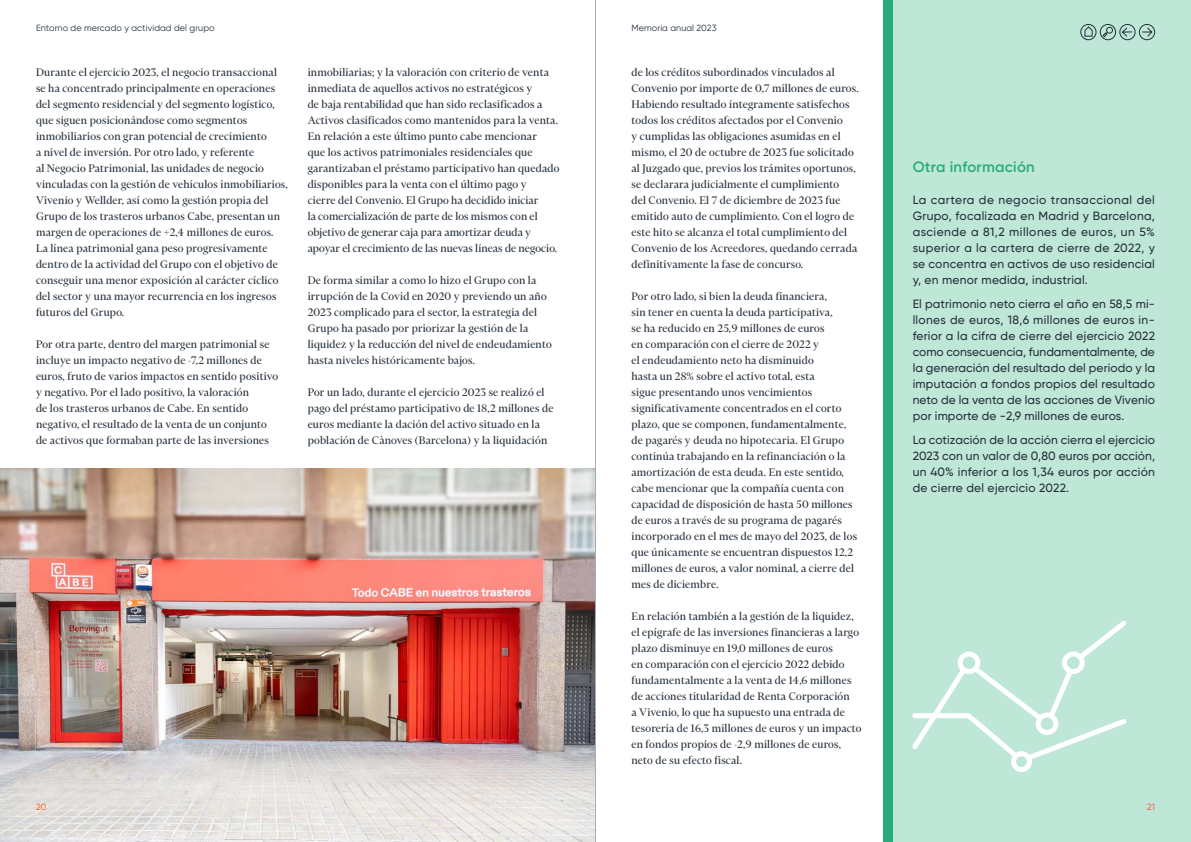
<style>
.page{position:relative;width:1191px;height:842px;background:#fff}
.page>*{position:absolute;margin:0;border:0;box-sizing:border-box;transform-origin:0 0}
.t1{font:600 15px "Gilroy";letter-spacing:.02em;color:#27ad7a}
.t2{font:12.5px/16px "Financier Display";letter-spacing:.02em;color:#26303b}
.t3{font:500 12px/16px "Gilroy";letter-spacing:.02em;color:#26303b;text-align:justify}
.t4{font:9px "Gilroy";letter-spacing:.01em;color:#26303b}
.t5{font:9px "Gilroy";color:#ff4d17}
</style>
<div class="page">
<div style="left:883px;top:0;width:308px;height:842px;background:#bee7d7"></div>
<div style="left:883px;top:0;width:10px;height:842px;background:#27ad7a"></div>
<div style="left:1011px;top:751px;width:21px;height:21px;border:5px solid #fff;border-radius:50%"></div>
<svg style="left:912px;top:621px;width:215px;height:143px"></svg>
<img style="left:0;top:468px;width:595px;height:374px">
<div style="left:1139px;top:24px;width:16px;height:16px;border:1px solid #26303b;border-radius:50%"></div>
<div style="left:1080px;top:24px;width:16px;height:16px;border:1px solid #26303b;border-radius:50%"></div>
<svg style="left:1084px;top:26px;width:9px;height:11px"></svg>
<div style="left:1100px;top:24px;width:16px;height:16px;border:1px solid #26303b;border-radius:50%"></div>
<div style="left:1106px;top:27px;width:6px;height:7px;border:1px solid #26303b;border-radius:50%"></div>
<svg style="left:1102px;top:31px;width:6px;height:7px"></svg>
<svg style="left:1141px;top:27px;width:11px;height:10px"></svg>
<div style="left:1119px;top:24px;width:16px;height:16px;border:1px solid #26303b;border-radius:50%"></div>
<svg style="left:1121px;top:27px;width:11px;height:10px"></svg>
<hr style="left:595px;top:0;width:1px;height:842px;background:#a8acb0">
<p class="t4" style="left:36px;top:23px;width:180px">Entorno de mercado y actividad del grupo</p>
<p class="t4" style="left:631px;top:23px;width:86px">Memoria anual 2023</p>
<p class="t2" style="left:36px;top:64px;width:253px">Durante el ejercicio 2023, el negocio transaccional se ha concentrado principalmente en operaciones del segmento residencial y del segmento logístico, que siguen posicionándose como segmentos inmobiliarios con gran potencial de crecimiento<br>a nivel de inversión. Por otro lado, y referente<br>al Negocio Patrimonial, las unidades de negocio vinculadas con la gestión de vehículos inmobiliarios, Vivenio y Wellder, así como la gestión propia del Grupo de los trasteros urbanos Cabe, presentan un margen de operaciones de +2,4 millones de euros.<br>La línea patrimonial gana peso progresivamente dentro de la actividad del Grupo con el objetivo de conseguir una menor exposición al carácter cíclico del sector y una mayor recurrencia en los ingresos futuros del Grupo.</p>
<p class="t2" style="left:36px;top:336px;width:244px">Por otra parte, dentro del margen patrimonial se incluye un impacto negativo de -7,2 millones de euros, fruto de varios impactos en sentido positivo y negativo. Por el lado positivo, la valoración<br>de los trasteros urbanos de Cabe. En sentido negativo, el resultado de la venta de un conjunto de activos que formaban parte de las inversiones</p>
<p class="t2" style="left:308px;top:64px;width:253px">inmobiliarias; y la valoración con criterio de venta inmediata de aquellos activos no estratégicos y<br>de baja rentabilidad que han sido reclasificados a Activos clasificados como mantenidos para la venta.<br>En relación a este último punto cabe mencionar<br>que los activos patrimoniales residenciales que garantizaban el préstamo participativo han quedado disponibles para la venta con el último pago y<br>cierre del Convenio. El Grupo ha decidido iniciar<br>la comercialización de parte de los mismos con el objetivo de generar caja para amortizar deuda y apoyar el crecimiento de las nuevas líneas de negocio.</p>
<p class="t2" style="left:308px;top:272px;width:246px">De forma similar a como lo hizo el Grupo con la irrupción de la Covid en 2020 y previendo un año 2023 complicado para el sector, la estrategia del Grupo ha pasado por priorizar la gestión de la liquidez y la reducción del nivel de endeudamiento hasta niveles históricamente bajos.</p>
<p class="t2" style="left:308px;top:384px;width:247px">Por un lado, durante el ejercicio 2023 se realizó el pago del préstamo participativo de 18,2 millones de euros mediante la dación del activo situado en la población de Cànoves (Barcelona) y la liquidación</p>
<p class="t2" style="left:631px;top:64px;width:229px">de los créditos subordinados vinculados al Convenio por importe de 0,7 millones de euros.<br>Habiendo resultado íntegramente satisfechos todos los créditos afectados por el Convenio<br>y cumplidas las obligaciones asumidas en el mismo, el 20 de octubre de 2023 fue solicitado al Juzgado que, previos los trámites oportunos, se declarara judicialmente el cumplimiento<br>del Convenio. El 7 de diciembre de 2023 fue emitido auto de cumplimiento. Con el logro de este hito se alcanza el total cumplimiento del Convenio de los Acreedores, quedando cerrada definitivamente la fase de concurso.</p>
<p class="t2" style="left:631px;top:288px;width:227px">Por otro lado, si bien la deuda financiera,<br>sin tener en cuenta la deuda participativa,<br>se ha reducido en 25,9 millones de euros<br>en comparación con el cierre de 2022 y<br>el endeudamiento neto ha disminuido<br>hasta un 28% sobre el activo total, esta<br>sigue presentando unos vencimientos significativamente concentrados en el corto plazo, que se componen, fundamentalmente, de pagarés y deuda no hipotecaria. El Grupo continúa trabajando en la refinanciación o la amortización de esta deuda. En este sentido, cabe mencionar que la compañía cuenta con capacidad de disposición de hasta 50 millones de euros a través de su programa de pagarés incorporado en el mes de mayo del 2023, de los que únicamente se encuentran dispuestos 12,2 millones de euros, a valor nominal, a cierre del mes de diciembre.</p>
<p class="t2" style="left:631px;top:608px;width:232px">En relación también a la gestión de la liquidez, el epígrafe de las inversiones financieras a largo plazo disminuye en 19,0 millones de euros<br>en comparación con el ejercicio 2022 debido fundamentalmente a la venta de 14,6 millones de acciones titularidad de Renta Corporación<br>a Vivenio, lo que ha supuesto una entrada de tesorería de 16,3 millones de euros y un impacto en fondos propios de -2,9 millones de euros, neto de su efecto fiscal.</p>
<p class="t1" style="left:912px;top:157px;width:124px">Otra información</p>
<p class="t3" style="left:912px;top:192px;width:244px">La cartera de negocio transaccional del Grupo, focalizada en Madrid y Barcelona, asciende a 81,2 millones de euros, un 5% superior a la cartera de cierre de 2022, y se concentra en activos de uso residencial y, en menor medida, industrial.</p>
<p class="t3" style="left:912px;top:296px;width:244px">El patrimonio neto cierra el año en 58,5 mi&shy;llones de euros, 18,6 millones de euros in&shy;ferior a la cifra de cierre del ejercicio 2022 como consecuencia, fundamentalmente, de la generación del resultado del periodo y la imputación a fondos propios del resultado neto de la venta de las acciones de Vivenio por importe de -2,9 millones de euros.</p>
<p class="t3" style="left:912px;top:432px;width:244px">La cotización de la acción cierra el ejercicio 2023 con un valor de 0,80 euros por acción, un 40% inferior a los 1,34 euros por acción de cierre del ejercicio 2022.</p>
<p class="t5" style="left:36px;top:801px;width:12px">20</p>
<p class="t5" style="left:1147px;top:801px;width:9px">21</p>
</div>
